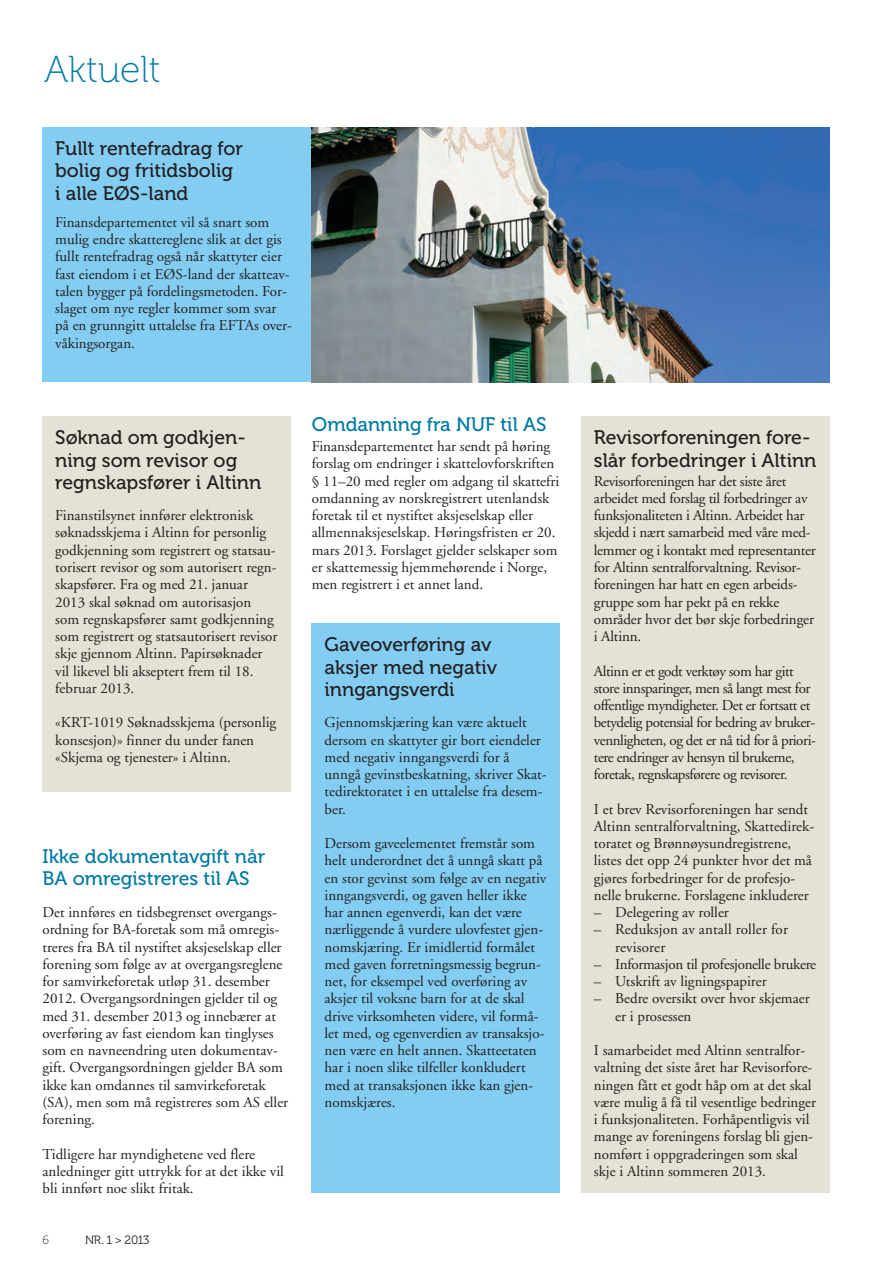
<style>
.page{position:relative;width:893px;height:1263px;background:#fff}
.page>*{position:absolute;margin:0;border:0;box-sizing:border-box;transform-origin:0 0}
.t1{font:37.5px "Museo 100";color:#007aa6}
.t2{font:19.5px/22.5px "Museo 500";color:#231f20}
.t3{font:19.5px/22.5px "Museo 500";color:#007aa6}
.t4{font:15px/17.2px "Adobe Garamond";color:#231f20}
.t5{font:15px/17.2px "Adobe Garamond";letter-spacing:-.02em;color:#231f20}
.t6{font:15px/17.2px "Adobe Garamond";letter-spacing:-.03em;color:#231f20}
.t7{font:12px "Museo 300";letter-spacing:-.025em;color:#231f20}
.t8{font:12px "Museo 100";color:#231f20}
</style>
<div class="page">
<div style="left:43px;top:417px;width:248px;height:375px;background:#e3e2d4"></div>
<div style="left:581px;top:417px;width:248px;height:776px;background:#e3e2d4"></div>
<div style="left:43px;top:128px;width:517px;height:254px;background:#83cdf2"></div>
<div style="left:312px;top:624px;width:248px;height:569px;background:#83cdf2"></div>
<img style="left:312px;top:128px;width:517px;height:254px">
<h1 class="t1" style="left:44px;top:49px;width:118px">Aktuelt</h1>
<h2 class="t2" style="left:55px;top:137px;width:189px">Fullt rentefradrag for bolig og fritidsbolig i alle EØS-land</h2>
<p class="t4" style="left:55px;top:214px;width:238px">Finansdepartementet vil så snart som mulig endre skattereglene slik at det gis fullt rentefradrag også når skattyter eier fast eiendom i et EØS-land der skatteav&shy;talen bygger på fordelingsmetoden. For&shy;slaget om nye regler kommer som svar på en grunngitt uttalelse fra EFTAs over&shy;våkingsorgan.</p>
<h2 class="t2" style="left:55px;top:426px;width:208px">Søknad om godkjen&shy;ning som revisor og regnskapsfører i Altinn</h2>
<p class="t4" style="left:55px;top:507px;width:224px">Finanstilsynet innfører elektronisk søknadsskjema i Altinn for personlig godkjenning som registrert og statsau&shy;torisert revisor og som autorisert regn&shy;skapsfører. Fra og med 21. januar 2013 skal søknad om autorisasjon som regnskapsfører samt godkjenning som registrert og statsautorisert revisor skje gjennom Altinn. Papirsøknader vil likevel bli akseptert frem til 18. februar 2013.</p>
<p class="t4" style="left:55px;top:714px;width:223px">«KRT-1019 Søknadsskjema (personlig konsesjon)» finner du under fanen «Skjema og tjenester» i Altinn.</p>
<h2 class="t3" style="left:43px;top:845px;width:224px">Ikke dokumentavgift når<br>BA omregistreres til AS</h2>
<p class="t4" style="left:43px;top:904px;width:247px">Det innføres en tidsbegrenset overgangs&shy;ordning for BA-foretak som må omregis&shy;treres fra BA til nystiftet aksjeselskap eller forening som følge av at overgangsreglene for samvirkeforetak utløp 31. desember 2012. Overgangsordningen gjelder til og med 31. desember 2013 og innebærer at overføring av fast eiendom kan tinglyses som en navneendring uten dokumentav&shy;gift. Overgangsordningen gjelder BA som ikke kan omdannes til samvirkeforetak (SA), men som må registreres som AS eller forening.</p>
<p class="t4" style="left:43px;top:1145px;width:243px">Tidligere har myndighetene ved flere anledninger gitt uttrykk for at det ikke vil bli innført noe slikt fritak.</p>
<p class="t8" style="left:43px;top:1233px;width:8px">6</p>
<p class="t7" style="left:85px;top:1233px;width:66px">NR. 1 &gt; 2013</p>
<h2 class="t3" style="left:312px;top:414px;width:236px">Omdanning fra NUF til AS</h2>
<p class="t4" style="left:312px;top:438px;width:249px">Finansdepartementet har sendt på høring forslag om endringer i skattelovforskriften § 11–20 med regler om adgang til skattefri omdanning av norskregistrert utenlandsk foretak til et nystiftet aksjeselskap eller allmennaksjeselskap. Høringsfristen er 20. mars 2013. Forslaget gjelder selskaper som er skattemessig hjemmehørende i Norge, men registrert i et annet land.</p>
<h2 class="t2" style="left:325px;top:633px;width:174px">Gaveoverføring av aksjer med negativ inngangsverdi</h2>
<p class="t4" style="left:325px;top:714px;width:224px">Gjennomskjæring kan være aktuelt dersom en skattyter gir bort eiendeler med negativ inngangsverdi for å unngå gevinstbeskatning, skriver Skat&shy;tedirektoratet i en uttalelse fra desem&shy;ber.</p>
<p class="t4" style="left:325px;top:835px;width:223px">Dersom gaveelementet fremstår som helt underordnet det å unngå skatt på en stor gevinst som følge av en negativ inngangsverdi, og gaven heller ikke har annen egenverdi, kan det være nærliggende å vurdere ulovfestet gjen&shy;nomskjæring. Er imidlertid formålet med gaven forretningsmessig begrun&shy;net, for eksempel ved overføring av aksjer til voksne barn for at de skal drive virksomheten videre, vil formå&shy;let med, og egenverdien av transaksjo&shy;nen være en helt annen. Skatteetaten har i noen slike tilfeller konkludert med at transaksjonen ikke kan gjen&shy;nomskjæres.</p>
<h2 class="t2" style="left:594px;top:426px;width:224px">Revisorforeningen fore&shy;slår forbedringer i Altinn</h2>
<p class="t5" style="left:594px;top:473px;width:223px">Revisorforeningen har det siste året arbeidet med forslag til forbedringer av funksjonaliteten i Altinn. Arbeidet har skjedd i nært samarbeid med våre med&shy;lemmer og i kontakt med representanter for Altinn sentralforvaltning. Revisor&shy;foreningen har hatt en egen arbeids&shy;gruppe som har pekt på en rekke områder hvor det bør skje forbedringer i Altinn.</p>
<p class="t6" style="left:594px;top:662px;width:223px">Altinn er et godt verktøy som har gitt store innsparinger, men så langt mest for offentlige myndigheter. Det er fortsatt et betydelig potensial for bedring av bruker&shy;vennligheten, og det er nå tid for å priori&shy;tere endringer av hensyn til brukerne, foretak, regnskapsførere og revisorer.</p>
<p class="t4" style="left:594px;top:800px;width:222px">I et brev Revisorforeningen har sendt Altinn sentralforvaltning, Skattedirek&shy;toratet og Brønnøysundregistrene, listes det opp 24 punkter hvor det må gjøres forbedringer for de profesjo&shy;nelle brukerne. Forslagene inkluderer</p>
<p class="t4" style="left:594px;top:904px;width:137px">– Delegering av roller</p>
<p class="t4" style="left:615px;top:921px;width:174px;text-indent:-21px">– Reduksjon av antall roller for revisorer</p>
<p class="t5" style="left:594px;top:956px;width:224px">– Informasjon til profesjonelle brukere</p>
<p class="t4" style="left:594px;top:973px;width:174px">– Utskrift av ligningspapirer</p>
<p class="t4" style="left:615px;top:990px;width:196px;text-indent:-21px">– Bedre oversikt over hvor skjemaer er i prosessen</p>
<p class="t4" style="left:594px;top:1042px;width:224px">I samarbeidet med Altinn sentralfor&shy;valtning det siste året har Revisorfore&shy;ningen fått et godt håp om at det skal være mulig å få til vesentlige bedringer i funksjonaliteten. Forhåpentligvis vil mange av foreningens forslag bli gjen&shy;nomført i oppgraderingen som skal skje i Altinn sommeren 2013.</p>
</div>
